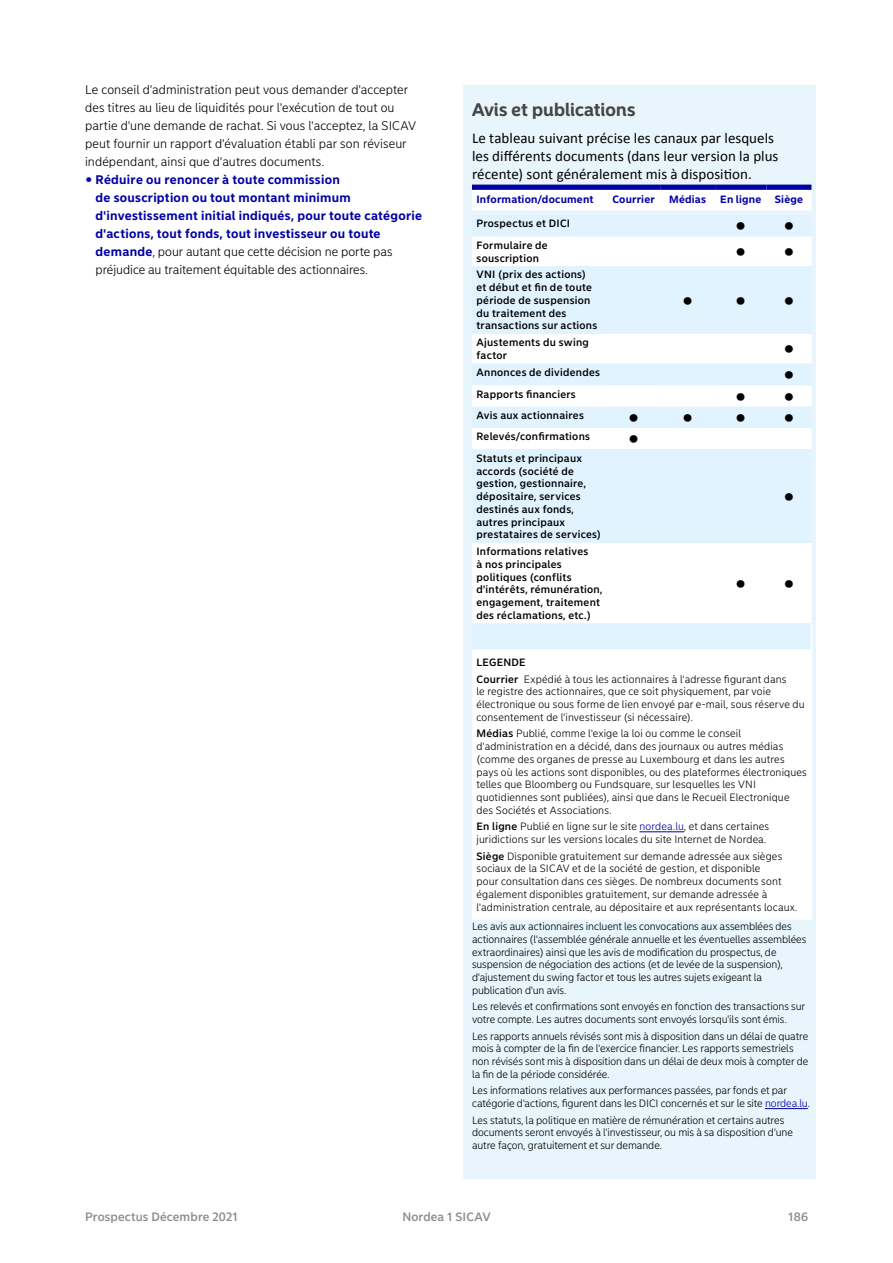
<style>
.page{position:relative;width:893px;height:1263px;background:#fff}
.page>*{position:absolute;margin:0;border:0;box-sizing:border-box;transform-origin:0 0}
.t1{font:300 28.5px "Nordea Sans Small";color:#000}
.t2{font:700 18px "Nordea Sans Large";letter-spacing:.005em;color:#454546}
.t3{font:15px/18px "Calibri";color:#000}
.t4{font:700 12.3px/18px "Nordea Sans Small";letter-spacing:.02em;color:#0000a4}
.t5{font:300 12.3px/18px "Nordea Sans Small";letter-spacing:.005em;color:#000}
.t6{font:500 12px "Nordea Sans Small";letter-spacing:.01em;color:#8d8b8f}
.t7{font:300 10.5px/12.8px "Nordea Sans Small";letter-spacing:.005em;color:#000}
.t8{font:500 10.5px/12.8px "Nordea Sans Small";letter-spacing:.025em;color:#000}
.t9{font:700 10.5px "Nordea Sans Small";letter-spacing:.015em;color:#0000a4}
.s1{font-weight:300;font-size:18px}
.s2{font-weight:300;color:#000}
.s3{font-weight:500}
.s4{color:#0000a4}
</style>
<div class="page">
<div style="left:463px;top:85px;width:353px;height:1094px;background:#e9f5fc"></div>
<hr style="left:765px;top:1108px;width:43px;height:1px;background:#0000a4">
<div style="left:472px;top:190px;width:339px;height:730px;background:#fff"></div>
<svg style="left:472px;top:215px;width:339px;height:434px;fill:#fff"></svg>
<svg style="left:472px;top:266px;width:339px;height:277px;fill:#e0f3ff"></svg>
<div style="left:472px;top:385px;width:243px;height:22px;background:#fff"></div>
<div style="left:472px;top:185px;width:135px;height:5px;background:#0000a4"></div>
<div style="left:607px;top:185px;width:53px;height:5px;background:#0000a4"></div>
<div style="left:660px;top:185px;width:55px;height:5px;background:#0000a4"></div>
<div style="left:715px;top:185px;width:51px;height:5px;background:#0000a4"></div>
<div style="left:766px;top:185px;width:45px;height:5px;background:#0000a4"></div>
<svg style="left:811px;top:623px;width:1px;height:26px"></svg>
<hr style="left:811px;top:649px;width:1px;height:271px;background:#fff">
<hr style="left:639px;top:831px;width:45px;height:1px;background:#0000a4">
<p class="t5" style="left:85px;top:81px;width:333px">Le conseil d'administration peut vous demander d'accepter des titres au lieu de liquidités pour l'exécution de tout ou partie d'une demande de rachat. Si vous l'acceptez, la SICAV peut fournir un rapport d'évaluation établi par son réviseur indépendant, ainsi que d'autres documents.</p>
<p class="t4" style="left:96px;top:171px;width:328px;text-indent:-10px"><span class="s1">•</span> Réduire ou renoncer à toute commission<br>de souscription ou tout montant minimum d'investissement initial indiqués, pour toute catégorie d'actions, tout fonds, tout investisseur ou toute demande<span class="s2">, pour autant que cette décision ne porte pas préjudice au traitement équitable des actionnaires.</span></p>
<h2 class="t2" style="left:472px;top:98px;width:165px">Avis et publications</h2>
<h3 class="t3" style="left:472px;top:129px;width:308px">Le tableau suivant précise les canaux par lesquels les différents documents (dans leur version la plus récente) sont généralement mis à disposition.</h3>
<p class="t9" style="left:476px;top:193px;width:119px">Information/document</p>
<p class="t9" style="left:612px;top:193px;width:44px">Courrier</p>
<p class="t9" style="left:669px;top:193px;width:39px">Médias</p>
<p class="t9" style="left:720px;top:193px;width:43px">En ligne</p>
<p class="t9" style="left:775px;top:193px;width:30px">Siège</p>
<p class="t8" style="left:476px;top:217px;width:95px">Prospectus et DICI</p>
<h1 class="t1" style="left:735px;top:209px;width:61px">• •</h1>
<p class="t8" style="left:476px;top:239px;width:73px">Formulaire de souscription</p>
<h1 class="t1" style="left:735px;top:235px;width:61px">• •</h1>
<p class="t8" style="left:476px;top:268px;width:122px">VNI (prix des actions) et début et fin de toute période de suspension du traitement des transactions sur actions</p>
<h1 class="t1" style="left:682px;top:284px;width:66px">• •</h1>
<h1 class="t1" style="left:783px;top:284px;width:13px">•</h1>
<p class="t8" style="left:476px;top:336px;width:114px">Ajustements du swing factor</p>
<h1 class="t1" style="left:783px;top:332px;width:13px">•</h1>
<p class="t8" style="left:476px;top:366px;width:125px">Annonces de dividendes</p>
<h1 class="t1" style="left:783px;top:358px;width:13px">•</h1>
<p class="t8" style="left:476px;top:388px;width:101px">Rapports financiers</p>
<h1 class="t1" style="left:735px;top:379px;width:61px">• •</h1>
<p class="t8" style="left:476px;top:409px;width:109px">Avis aux actionnaires</p>
<h1 class="t1" style="left:628px;top:401px;width:67px">• •</h1>
<h1 class="t1" style="left:735px;top:401px;width:61px">• •</h1>
<p class="t8" style="left:476px;top:430px;width:115px">Relevés/confirmations</p>
<h1 class="t1" style="left:628px;top:422px;width:13px">•</h1>
<p class="t8" style="left:476px;top:452px;width:126px">Statuts et principaux accords (société de gestion, gestionnaire, dépositaire, services destinés aux fonds, autres principaux prestataires de services)</p>
<h1 class="t1" style="left:783px;top:480px;width:13px">•</h1>
<p class="t8" style="left:476px;top:545px;width:127px">Informations relatives<br>à nos principales politiques (conflits d'intérêts, rémunération, engagement, traitement des réclamations, etc.)</p>
<h1 class="t1" style="left:735px;top:567px;width:61px">• •</h1>
<p class="t7" style="left:476px;top:654px;width:312px;line-height:16.5px"><span class="s3">LEGENDE<br>Courrier</span> Expédié à tous les actionnaires à l'adresse figurant dans</p>
<p class="t7" style="left:476px;top:685px;width:330px">le registre des actionnaires, que ce soit physiquement, par voie électronique ou sous forme de lien envoyé par e-mail, sous réserve du consentement de l'investisseur (si nécessaire).</p>
<p class="t7" style="left:476px;top:727px;width:332px"><span class="s3">Médias</span> Publié, comme l'exige la loi ou comme le conseil d'administration en a décidé, dans des journaux ou autres médias (comme des organes de presse au Luxembourg et dans les autres pays où les actions sont disponibles, ou des plateformes électroniques telles que Bloomberg ou Fundsquare, sur lesquelles les VNI quotidiennes sont publiées), ainsi que dans le Recueil Electronique des Sociétés et Associations.</p>
<p class="t7" style="left:476px;top:820px;width:294px"><span class="s3">En ligne</span> Publié en ligne sur le site <span class="s4">nordea.lu</span>, et dans certaines juridictions sur les versions locales du site Internet de Nordea.</p>
<p class="t7" style="left:476px;top:850px;width:322px"><span class="s3">Siège</span> Disponible gratuitement sur demande adressée aux sièges sociaux de la SICAV et de la société de gestion, et disponible<br>pour consultation dans ces sièges. De nombreux documents sont également disponibles gratuitement, sur demande adressée à l'administration centrale, au dépositaire et aux représentants locaux.</p>
<p class="t7" style="left:472px;top:920px;width:336px">Les avis aux actionnaires incluent les convocations aux assemblées des actionnaires (l'assemblée générale annuelle et les éventuelles assemblées extraordinaires) ainsi que les avis de modification du prospectus, de suspension de négociation des actions (et de levée de la suspension), d'ajustement du swing factor et tous les autres sujets exigeant la publication d'un avis.</p>
<p class="t7" style="left:472px;top:1000px;width:335px">Les relevés et confirmations sont envoyés en fonction des transactions sur votre compte. Les autres documents sont envoyés lorsqu'ils sont émis.</p>
<p class="t7" style="left:472px;top:1030px;width:338px">Les rapports annuels révisés sont mis à disposition dans un délai de quatre mois à compter de la fin de l'exercice financier. Les rapports semestriels non révisés sont mis à disposition dans un délai de deux mois à compter de la fin de la période considérée.</p>
<p class="t7" style="left:472px;top:1084px;width:339px">Les informations relatives aux performances passées, par fonds et par catégorie d'actions, figurent dans les DICI concernés et sur le site <span class="s4">nordea.lu</span>.</p>
<p class="t7" style="left:472px;top:1114px;width:322px">Les statuts, la politique en matière de rémunération et certains autres documents seront envoyés à l'investisseur, ou mis à sa disposition d'une autre façon, gratuitement et sur demande.</p>
<p class="t6" style="left:85px;top:1209px;width:154px">Prospectus Décembre 2021</p>
<p class="t6" style="left:402px;top:1209px;width:90px">Nordea 1 SICAV</p>
<p class="t6" style="left:788px;top:1209px;width:21px">186</p>
</div>
